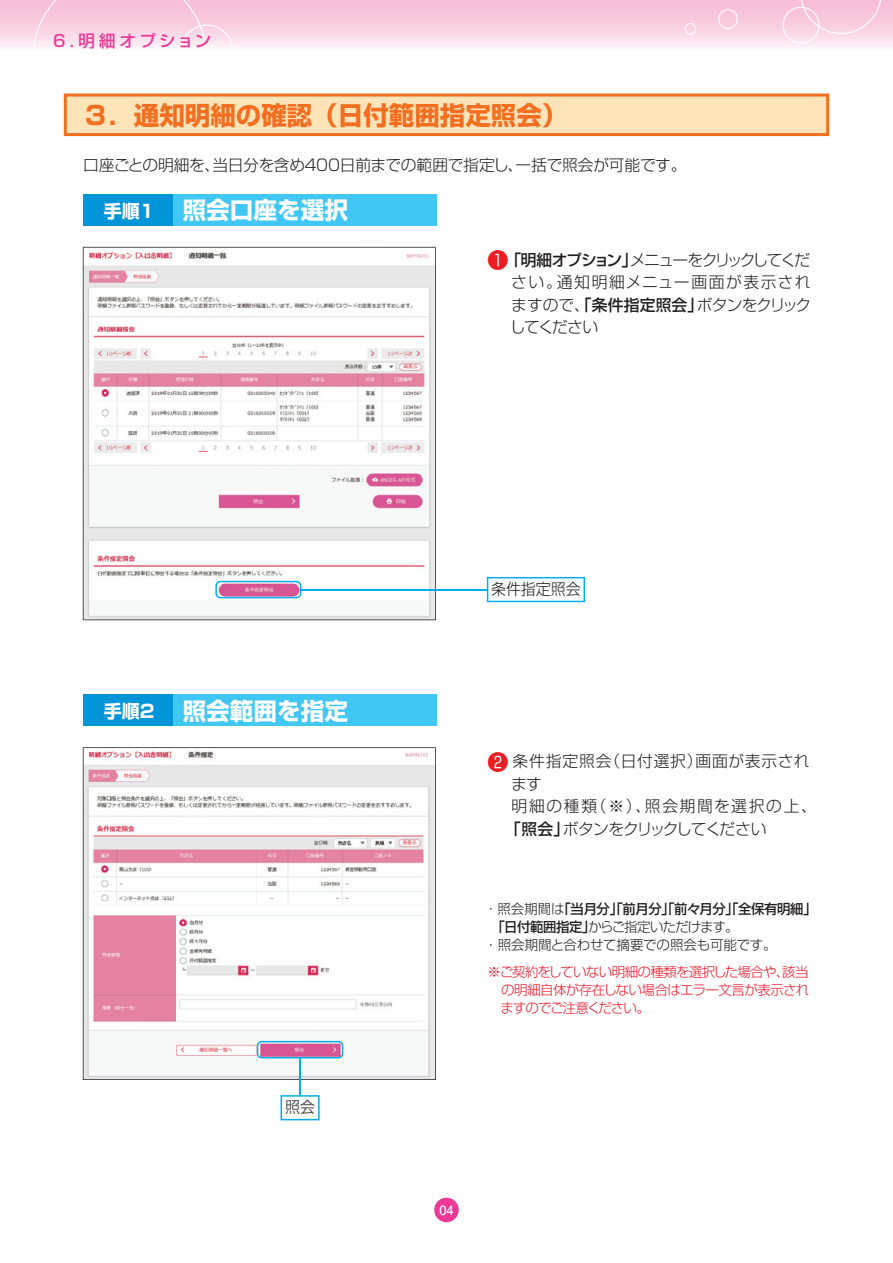
<style>
.page{position:relative;width:893px;height:1263px;background:#fff}
.page>*{position:absolute;margin:0;border:0;box-sizing:border-box;transform-origin:0 0}
.t1{font:700 25.5px "Shin Go Pr 5";color:#f36e21}
.t2{font:700 23.7px "Shin Go Pr 5";color:#fff}
.t3{font:500 16.5px "Shin Go Pro";letter-spacing:.2em;color:#ed3896}
.t4{font:300 15.75px/22.5px "Shin Go Pr 5";letter-spacing:-.01em;color:#231f20;text-align:justify}
.t5{font:300 15.75px "Shin Go Pr 5";letter-spacing:.055em;color:#231f20}
.t6{font:300 15.75px "Shin Go Pr 5";letter-spacing:.105em;color:#231f20}
.t7{font:300 15.75px "Shin Go Pr 5";letter-spacing:-.07em;color:#231f20}
.t8{font:300 15.75px "Shin Go Pr 5";letter-spacing:-.01em;color:#231f20;scale:.95 1}
.t9{font:300 13.5px/18px "Shin Go Pr 5";letter-spacing:-.05em;color:#ee1b2d;text-align:justify}
.t10{font:500 13.5px "Shin Go Pr 5";letter-spacing:-.025em;color:#231f20}
.t11{font:300 13.5px "Shin Go Pr 5";letter-spacing:-.02em;color:#231f20}
.t12{font:300 13.5px "Shin Go Pr 5";letter-spacing:-.07em;color:#231f20}
.t13{font:700 12.75px "Futo Go B101 Pr 5";color:#fff}
.s1{font-size:18px}
.s2{font-weight:400;font-size:21px;color:#ee1d23}
.s3{font-weight:500}
.s4{font-weight:300}
</style>
<div class="page">
<svg style="left:83px;top:747px;width:353px;height:333px"></svg>
<div style="left:434px;top:1198px;width:25px;height:24px;background:#ed3896;border-radius:50%"></div>
<div style="left:0;top:0;width:893px;height:51px;background:linear-gradient(to bottom,#f6b6d2,#fdf0f5)"></div>
<svg style="left:32px;top:0;width:201px;height:51px;background:#f9d4e4"></svg>
<svg style="left:782px;top:0;width:100px;height:44px;background:#f9d1e2"></svg>
<svg style="left:718px;top:9px;width:20px;height:20px"></svg>
<svg style="left:685px;top:23px;width:11px;height:12px"></svg>
<div style="left:83px;top:194px;width:353px;height:32px;background:#40c7f4"></div>
<div style="left:83px;top:194px;width:89px;height:32px;background:#0095d9"></div>
<hr style="left:301px;top:589px;width:187px;height:1px;background:#00aeef">
<svg style="left:487px;top:577px;width:98px;height:25px"></svg>
<div style="left:83px;top:694px;width:353px;height:32px;background:#40c7f4"></div>
<div style="left:83px;top:694px;width:89px;height:32px;background:#0095d9"></div>
<svg style="left:257px;top:1041px;width:86px;height:17px"></svg>
<svg style="left:281px;top:1095px;width:39px;height:25px"></svg>
<hr style="left:299px;top:1058px;width:2px;height:38px;background:#00aeef">
<svg style="left:64px;top:94px;width:765px;height:42px;background:#fcd3a3"></svg>
<svg style="left:83px;top:247px;width:353px;height:373px"></svg>
<p class="t3" style="left:53px;top:28px;width:160px">6.明細オプション</p>
<h1 class="t1" style="left:83px;top:95px;width:486px">３．通知明細の確認（日付範囲指定照会）</h1>
<p class="t4" style="left:83px;top:152px;width:605px">口座ごとの明細を、当日分を含め４00日前までの範囲で指定し、一括で照会が可能です。</p>
<h2 class="t2" style="left:104px;top:192px;width:246px"><span class="s1">手順1</span> 照会口座を選択</h2>
<p class="t4" style="left:510px;top:247px;width:303px;text-indent:-22px"><span class="s2">❶</span><span class="s3">「明細オプション」</span>メニューをクリックしてください。通知明細メニュー画面が表示されますので、<span class="s3">「条件指定照会」</span>ボタンをクリックしてください</p>
<h2 class="t2" style="left:104px;top:692px;width:246px"><span class="s1">手順2</span> 照会範囲を指定</h2>
<p class="t8" style="left:285px;top:1094px;width:33px">照会</p>
<p class="t8" style="left:491px;top:576px;width:96px">条件指定照会</p>
<p class="t5" style="left:488px;top:748px;width:323px"><span class="s2">❷</span> 条件指定照会（日付選択）画面が表示され</p>
<p class="t4" style="left:511px;top:771px;width:32px">ます</p>
<p class="t6" style="left:512px;top:793px;width:307px">明細の種類（※）、照会期間を選択の上、</p>
<p class="t7" style="left:505px;top:816px;width:263px"><span class="s3">「照会」</span>ボタンをクリックしてください</p>
<p class="t10" style="left:484px;top:897px;width:334px"><span class="s4">・照会期間は</span>「当月分」「前月分」「前々月分」「全保有明細」</p>
<p class="t12" style="left:491px;top:915px;width:249px"><span class="s3">「日付範囲指定」</span>からご指定いただけます。</p>
<p class="t11" style="left:484px;top:933px;width:294px">・照会期間と合わせて摘要での照会も可能です。</p>
<p class="t9" style="left:501px;top:961px;width:310px;text-indent:-13px">※ご契約をしていない明細の種類を選択した場合や、該当の明細自体が存在しない場合はエラー文言が表示されますのでご注意ください。</p>
<p class="t13" style="left:439px;top:1200px;width:16px">04</p>
</div>
